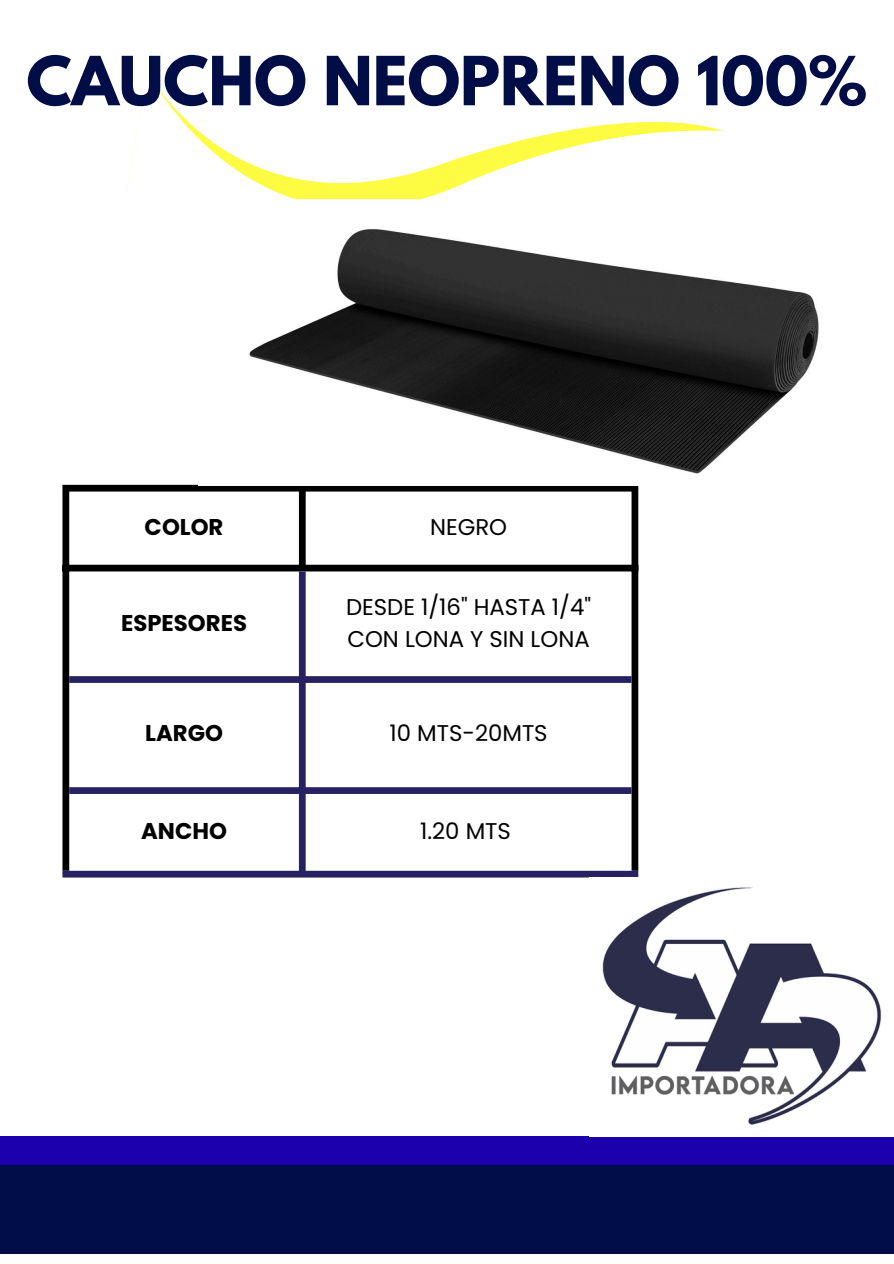
<style>
.page{position:relative;width:894px;height:1264px;background:#fff}
.page>*{position:absolute;margin:0;border:0;box-sizing:border-box;transform-origin:0 0}
.t1{font:700 60px "League Spartan";color:#010d47}
.t2{font:22.8px/31.5px "Poppins";color:#000}
.t3{font:700 22.8px "Poppins";color:#000}
</style>
<div class="page">
<div style="left:0;top:1136px;width:893px;height:72px;background:#1d00ad"></div>
<div style="left:0;top:1165px;width:893px;height:88px;background:#010d47"></div>
<svg style="left:127px;top:72px;width:596px;height:127px"></svg>
<div style="left:62px;top:491px;width:7px;height:379px;background:#000"></div>
<div style="left:299px;top:491px;width:6px;height:73px;background:#000"></div>
<div style="left:631px;top:491px;width:7px;height:379px;background:#000"></div>
<div style="left:62px;top:485px;width:576px;height:6px;background:#000"></div>
<div style="left:62px;top:564px;width:576px;height:7px;background:#000"></div>
<div style="left:299px;top:571px;width:6px;height:299px;background:#262262"></div>
<div style="left:69px;top:676px;width:562px;height:7px;background:#262262"></div>
<div style="left:69px;top:787px;width:562px;height:7px;background:#262262"></div>
<div style="left:62px;top:870px;width:576px;height:7px;background:#262262"></div>
<img style="left:249px;top:229px;width:570px;height:245px">
<img style="left:602px;top:887px;width:279px;height:238px">
<p class="t1" style="left:26px;top:51px;width:841px">CAUCHO NEOPRENO 100%</p>
<p class="t3" style="left:145px;top:511px;width:80px">COLOR</p>
<h1 class="t2" style="left:430px;top:511px;width:79px">NEGRO</h1>
<p class="t3" style="left:121px;top:607px;width:127px">ESPESORES</p>
<p class="t2" style="left:346px;top:591px;width:246px">DESDE 1/16" HASTA 1/4"<br>CON LONA Y SIN LONA</p>
<p class="t3" style="left:145px;top:717px;width:79px">LARGO</p>
<p class="t2" style="left:389px;top:717px;width:160px">10 MTS-20MTS</p>
<p class="t3" style="left:141px;top:815px;width:87px">ANCHO</p>
<p class="t2" style="left:420px;top:815px;width:92px">1.20 MTS</p>
</div>
